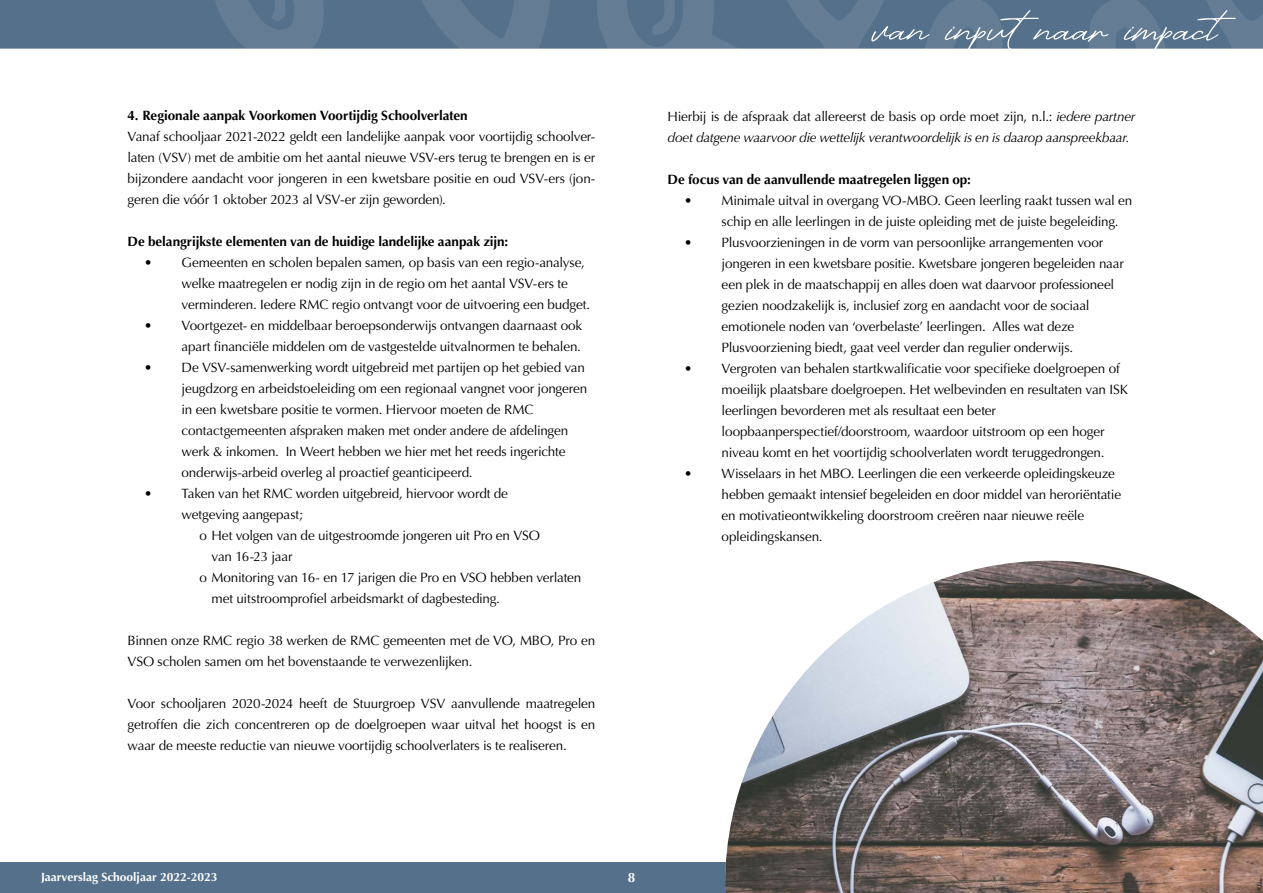
<style>
.page{position:relative;width:1263px;height:893px;background:#fff}
.page>*{position:absolute;margin:0;border:0;box-sizing:border-box;transform-origin:0 0}
.t1{font:48.3px "April June";color:#fff;scale:1.28 1}
.t2{font:13.5px/21px "Optima";letter-spacing:-.01em;color:#000}
.t3{font:700 13.5px "Optima";letter-spacing:-.005em;color:#000}
.t4{font:italic 13.5px/21px "Optima";letter-spacing:-.02em;color:#000}
.t5{font:700 13.5px "Optima";color:#fff}
.t6{font:700 12px "Optima";color:#fff}
.s1{font-style:normal}
</style>
<div class="page">
<div style="left:0;top:0;width:90px;height:49px;background:#54708b"></div>
<svg style="left:90px;top:0;width:1173px;height:49px;background:#5b758f"></svg>
<svg style="left:272px;top:0;width:15px;height:22px"></svg>
<svg style="left:651px;top:0;width:25px;height:37px"></svg>
<div style="left:0;top:862px;width:1263px;height:31px;background:#54708b"></div>
<img style="left:725px;top:561px;width:538px;height:332px">
<p class="t3" style="left:128px;top:108px;width:342px">4. Regionale aanpak Voorkomen Voortijdig Schoolverlaten</p>
<p class="t2" style="left:128px;top:126px;width:469px;text-align:justify">Vanaf schooljaar 2021-2022 geldt een landelijke aanpak voor voortijdig schoolver&shy;laten (VSV) met de ambitie om het aantal nieuwe VSV-ers terug te brengen en is er bijzondere aandacht voor jongeren in een kwetsbare positie en oud VSV-ers (jon&shy;geren die vóór 1 oktober 2023 al VSV-er zijn geworden).</p>
<p class="t3" style="left:128px;top:234px;width:382px">De belangrijkste elementen van de huidige landelijke aanpak zijn:</p>
<p class="t2" style="left:182px;top:252px;width:410px;text-indent:-38px">• Gemeenten en scholen bepalen samen, op basis van een regio-analyse, welke maatregelen er nodig zijn in de regio om het aantal VSV-ers te verminderen. Iedere RMC regio ontvangt voor de uitvoering een budget.</p>
<p class="t2" style="left:144px;top:315px;width:440px;text-align:right">• Voortgezet- en middelbaar beroepsonderwijs ontvangen daarnaast ook apart financiële middelen om de vastgestelde uitvalnormen te behalen.</p>
<p class="t2" style="left:182px;top:357px;width:407px;text-indent:-38px">• De VSV-samenwerking wordt uitgebreid met partijen op het gebied van jeugdzorg en arbeidstoeleiding om een regionaal vangnet voor jongeren in een kwetsbare positie te vormen. Hiervoor moeten de RMC contactgemeenten afspraken maken met onder andere de afdelingen werk &amp; inkomen. In Weert hebben we hier met het reeds ingerichte onderwijs-arbeid overleg al proactief geanticipeerd.</p>
<p class="t2" style="left:182px;top:483px;width:328px;text-indent:-38px">• Taken van het RMC worden uitgebreid, hiervoor wordt de wetgeving aangepast;</p>
<p class="t2" style="left:200px;top:525px;width:342px">o Het volgen van de uitgestroomde jongeren uit Pro en VSO</p>
<p class="t2" style="left:212px;top:546px;width:82px">van 16-23 jaar</p>
<p class="t2" style="left:200px;top:567px;width:383px">o Monitoring van 16- en 17 jarigen die Pro en VSO hebben verlaten</p>
<p class="t2" style="left:212px;top:588px;width:290px">met uitstroomprofiel arbeidsmarkt of dagbesteding.</p>
<p class="t2" style="left:128px;top:630px;width:469px">Binnen onze RMC regio 38 werken de RMC gemeenten met de VO, MBO, Pro en<br>VSO scholen samen om het bovenstaande te verwezenlijken.</p>
<p class="t2" style="left:128px;top:693px;width:469px;text-align:justify">Voor schooljaren 2020-2024 heeft de Stuurgroep VSV aanvullende maatregelen getroffen die zich concentreren op de doelgroepen waar uitval het hoogst is en waar de meeste reductie van nieuwe voortijdig schoolverlaters is te realiseren.</p>
<h1 class="t1" style="left:873px;top:6px;width:293px">van inputnaar impact</h1>
<p class="t4" style="left:668px;top:106px;width:469px"><span class="s1">Hierbij is de afspraak dat allereerst de basis op orde moet zijn, n.l.:</span> iedere partner doet datgene waarvoor die wettelijk verantwoordelijk is en is daarop aanspreekbaar.</p>
<p class="t3" style="left:668px;top:171px;width:305px">De focus van de aanvullende maatregelen liggen op:</p>
<p class="t2" style="left:722px;top:190px;width:412px;text-indent:-38px">• Minimale uitval in overgang VO-MBO. Geen leerling raakt tussen wal en schip en alle leerlingen in de juiste opleiding met de juiste begeleiding.</p>
<p class="t2" style="left:722px;top:232px;width:404px;text-indent:-38px">• Plusvoorzieningen in de vorm van persoonlijke arrangementen voor jongeren in een kwetsbare positie. Kwetsbare jongeren begeleiden naar een plek in de maatschappij en alles doen wat daarvoor professioneel gezien noodzakelijk is, inclusief zorg en aandacht voor de sociaal emotionele noden van ‘overbelaste’ leerlingen. Alles wat deze Plusvoorziening biedt, gaat veel verder dan regulier onderwijs.</p>
<p class="t2" style="left:722px;top:358px;width:408px;text-indent:-38px">• Vergroten van behalen startkwalificatie voor specifieke doelgroepen of moeilijk plaatsbare doelgroepen. Het welbevinden en resultaten van ISK leerlingen bevorderen met als resultaat een beter loopbaanperspectief/doorstroom, waardoor uitstroom op een hoger niveau komt en het voortijdig schoolverlaten wordt teruggedrongen.</p>
<p class="t2" style="left:722px;top:463px;width:401px;text-indent:-38px">• Wisselaars in het MBO. Leerlingen die een verkeerde opleidingskeuze hebben gemaakt intensief begeleiden en door middel van heroriëntatie en motivatieontwikkeling doorstroom creëren naar nieuwe reële opleidingskansen.</p>
<p class="t6" style="left:41px;top:870px;width:178px">Jaarverslag Schooljaar 2022-2023</p>
<p class="t5" style="left:628px;top:870px;width:9px">8</p>
</div>
